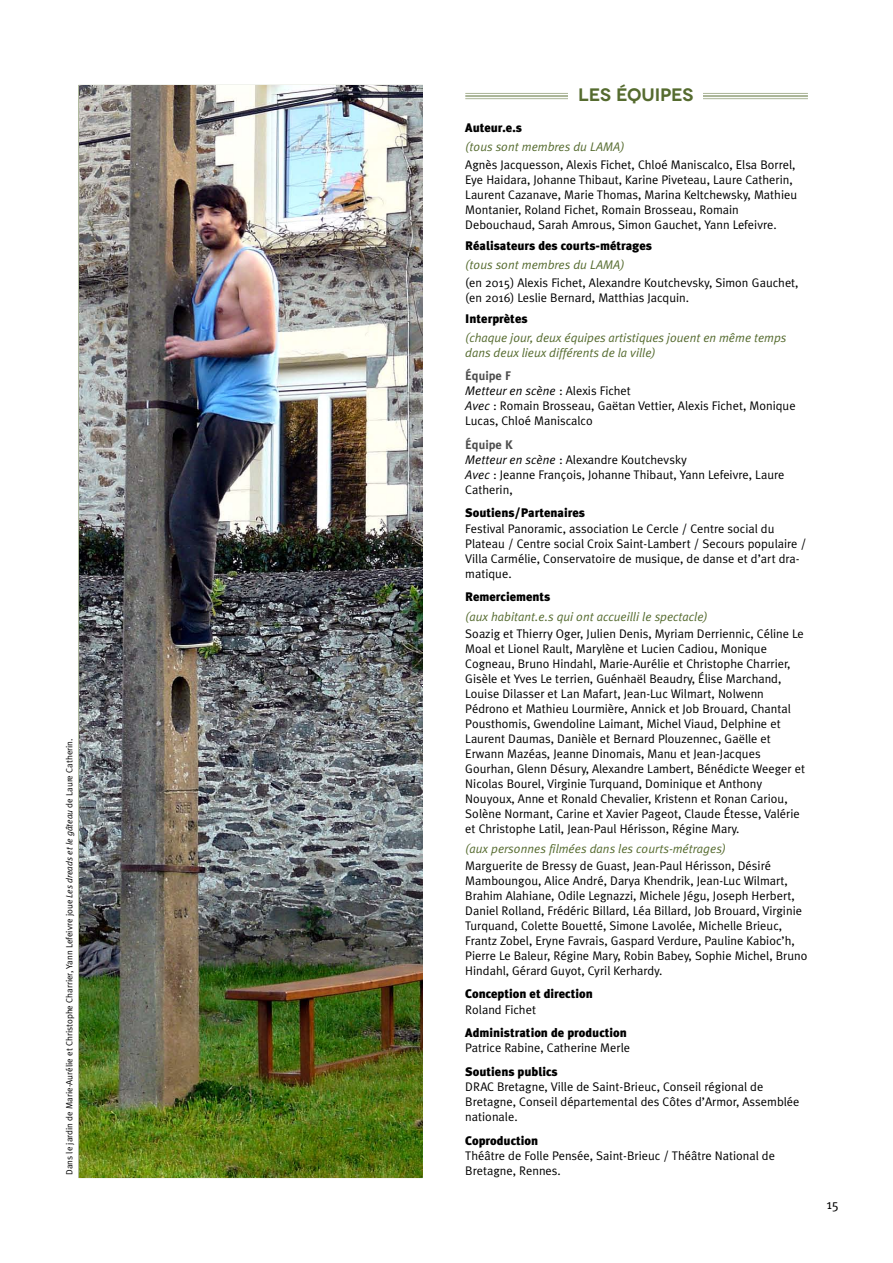
<style>
.page{position:relative;width:893px;height:1263px;background:#fff}
.page>*{position:absolute;margin:0;border:0;box-sizing:border-box;transform-origin:0 0}
.t1{font:600 18px "Novecentowide";letter-spacing:-.015em;color:#556b2f}
.t2{font:13.5px "Meta Plus Normal";color:#000}
.t3{font:12.45px/15px "Meta Plus Normal";color:#000}
.t4{font:italic 12.45px/15.1px "Meta Plus Normal";color:#556b2f}
.t5{font:900 12.45px "Meta Plus";color:#000}
.t6{font:700 12.45px "Meta Plus";color:#4d4d4d}
.t7{font:9px "Meta Plus Normal";color:#000}
.s1{font-style:italic}
</style>
<div class="page">
<hr style="left:465px;top:93px;width:343px;height:1px;background:#aab597">
<hr style="left:465px;top:95px;width:343px;height:2px;background:#aab597">
<hr style="left:465px;top:98px;width:343px;height:1px;background:#aab597">
<div style="left:568px;top:81px;width:135px;height:28px;background:#fff"></div>
<img style="left:79px;top:86px;width:343px;height:1091px">
<p class="t7" style="left:64px;top:1175px;width:438px;rotate:-90deg">Dans le jardin de Marie-Aurélie et Christophe Charrier, Yann Lefeivre joue <span class="s1">Les dreads et le gâteau</span> de Laure Catherin.</p>
<h1 class="t1" style="left:578px;top:84px;width:117px">LES ÉQUIPES</h1>
<p class="t5" style="left:465px;top:120px;width:58px">Auteur.e.s</p>
<p class="t4" style="left:465px;top:140px;width:161px">(tous sont membres du LAMA)</p>
<p class="t3" style="left:465px;top:157px;width:333px">Agnès Jacquesson, Alexis Fichet, Chloé Maniscalco, Elsa Borrel, Eye Haidara, Johanne Thibaut, Karine Piveteau, Laure Catherin, Laurent Cazanave, Marie Thomas, Marina Keltchewsky, Mathieu Montanier, Roland Fichet, Romain Brosseau, Romain Debouchaud, Sarah Amrous, Simon Gauchet, Yann Lefeivre.</p>
<p class="t5" style="left:465px;top:238px;width:188px">Réalisateurs des courts-métrages</p>
<p class="t4" style="left:465px;top:257px;width:161px">(tous sont membres du LAMA)</p>
<p class="t3" style="left:465px;top:275px;width:335px">(en 2015) Alexis Fichet, Alexandre Koutchevsky, Simon Gauchet, (en 2016) Leslie Bernard, Matthias Jacquin.</p>
<p class="t5" style="left:465px;top:311px;width:64px">Interprètes</p>
<p class="t4" style="left:465px;top:330px;width:323px">(chaque jour, deux équipes artistiques jouent en même temps dans deux lieux différents de la ville)</p>
<p class="t6" style="left:465px;top:368px;width:47px">Équipe F</p>
<p class="t3" style="left:465px;top:383px;width:332px"><span class="s1">Metteur en scène</span> : Alexis Fichet<br><span class="s1">Avec</span> : Romain Brosseau, Gaëtan Vettier, Alexis Fichet, Monique<br>Lucas, Chloé Maniscalco</p>
<p class="t6" style="left:465px;top:437px;width:49px">Équipe K</p>
<p class="t3" style="left:465px;top:452px;width:321px"><span class="s1">Metteur en scène</span> : Alexandre Koutchevsky<br><span class="s1">Avec</span> : Jeanne François, Johanne Thibaut, Yann Lefeivre, Laure<br>Catherin,</p>
<p class="t5" style="left:465px;top:506px;width:121px">Soutiens/Partenaires</p>
<p class="t3" style="left:465px;top:521px;width:342px">Festival Panoramic, association Le Cercle / Centre social du Plateau / Centre social Croix Saint-Lambert / Secours populaire / Villa Carmélie, Conservatoire de musique, de danse et d’art dra&shy;matique.</p>
<p class="t5" style="left:465px;top:590px;width:87px">Remerciements</p>
<p class="t4" style="left:465px;top:609px;width:244px">(aux habitant.e.s qui ont accueilli le spectacle)</p>
<p class="t3" style="left:465px;top:626px;width:341px">Soazig et Thierry Oger, Julien Denis, Myriam Derriennic, Céline Le Moal et Lionel Rault, Marylène et Lucien Cadiou, Monique Cogneau, Bruno Hindahl, Marie-Aurélie et Christophe Charrier, Gisèle et Yves Le terrien, Guénhaël Beaudry, Élise Marchand, Louise Dilasser et Lan Mafart, Jean-Luc Wilmart, Nolwenn Pédrono et Mathieu Lourmière, Annick et Job Brouard, Chantal Pousthomis, Gwendoline Laimant, Michel Viaud, Delphine et Laurent Daumas, Danièle et Bernard Plouzennec, Gaëlle et Erwann Mazéas, Jeanne Dinomais, Manu et Jean-Jacques Gourhan, Glenn Désury, Alexandre Lambert, Bénédicte Weeger et Nicolas Bourel, Virginie Turquand, Dominique et Anthony Nouyoux, Anne et Ronald Chevalier, Kristenn et Ronan Cariou, Solène Normant, Carine et Xavier Pageot, Claude Étesse, Valérie et Christophe Latil, Jean-Paul Hérisson, Régine Mary.</p>
<p class="t4" style="left:465px;top:841px;width:262px">(aux personnes filmées dans les courts-métrages)</p>
<p class="t3" style="left:465px;top:858px;width:344px">Marguerite de Bressy de Guast, Jean-Paul Hérisson, Désiré Mamboungou, Alice André, Darya Khendrik, Jean-Luc Wilmart, Brahim Alahiane, Odile Legnazzi, Michele Jégu, Joseph Herbert, Daniel Rolland, Frédéric Billard, Léa Billard, Job Brouard, Virginie Turquand, Colette Bouetté, Simone Lavolée, Michelle Brieuc, Frantz Zobel, Eryne Favrais, Gaspard Verdure, Pauline Kabioc’h, Pierre Le Baleur, Régine Mary, Robin Babey, Sophie Michel, Bruno Hindahl, Gérard Guyot, Cyril Kerhardy.</p>
<p class="t5" style="left:465px;top:987px;width:129px">Conception et direction</p>
<p class="t3" style="left:465px;top:1002px;width:72px">Roland Fichet</p>
<p class="t5" style="left:465px;top:1025px;width:163px">Administration de production</p>
<p class="t3" style="left:465px;top:1040px;width:166px">Patrice Rabine, Catherine Merle</p>
<p class="t5" style="left:465px;top:1064px;width:94px">Soutiens publics</p>
<p class="t3" style="left:465px;top:1079px;width:336px">DRAC Bretagne, Ville de Saint-Brieuc, Conseil régional de<br>Bretagne, Conseil départemental des Côtes d’Armor, Assemblée nationale.</p>
<p class="t5" style="left:465px;top:1133px;width:74px">Coproduction</p>
<p class="t3" style="left:465px;top:1148px;width:311px">Théâtre de Folle Pensée, Saint-Brieuc / Théâtre National de<br>Bretagne, Rennes.</p>
<p class="t2" style="left:826px;top:1196px;width:14px">15</p>
</div>
